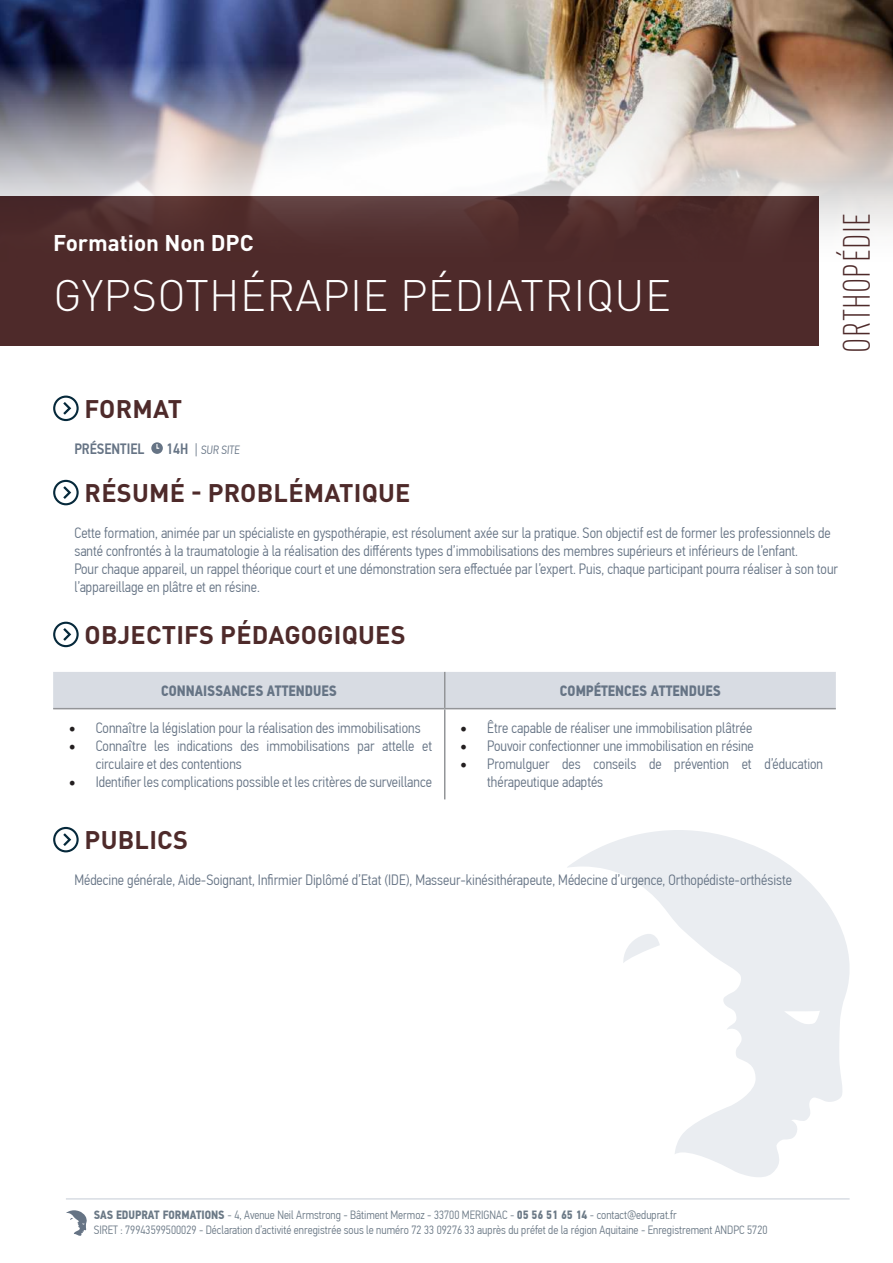
<style>
.page{position:relative;width:893px;height:1263px;background:#fff}
.page>*{position:absolute;margin:0;border:0;box-sizing:border-box;transform-origin:0 0}
.t1{font:300 43.5px "DINOT";letter-spacing:.01em;color:#fff}
.t2{font:300 condensed 37.5px "DINOT";letter-spacing:.01em;color:#4e2a2a}
.t3{font:700 25.2px "DINOT";letter-spacing:.01em;color:#4e2a2a}
.t4{font:700 22.5px "DINOT";color:#fff}
.t5{font:300 15px/18px "PF Din Text Cond Pro";color:#667485}
.t6{font:700 15px "PF Din Text Cond Pro";color:#667485}
.t7{font:500 15px "PF Din Text Cond Pro";color:#667485}
.t8{font:300 12px/14.4px "PF Din Text Cond Pro";color:#6b7986}
.t9{font:300 12px "PF Din Text Cond Pro";color:#667485}
.s1{font-weight:500;font-size:15px}
.s2{font-size:15px}
.s3{font-family:"Minion Pro";font-weight:400;font-size:18px;color:#231f20}
.s4{font-weight:700}
</style>
<div class="page">
<hr style="left:66px;top:1198px;width:784px;height:1px;background:#d8dce3">
<svg style="left:66px;top:1210px;width:21px;height:26px"></svg>
<svg style="left:567px;top:830px;width:283px;height:347px"></svg>
<div style="left:0;top:196px;width:819px;height:149px;background:#4e2a2a"></div>
<img style="left:0;top:0;width:893px;height:231px">
<svg style="left:53px;top:396px;width:26px;height:25px"></svg>
<div style="left:151px;top:442px;width:12px;height:12px;background:#667485;border-radius:50%"></div>
<svg style="left:156px;top:444px;width:4px;height:5px"></svg>
<svg style="left:53px;top:480px;width:26px;height:25px"></svg>
<svg style="left:53px;top:622px;width:26px;height:25px"></svg>
<svg style="left:53px;top:827px;width:26px;height:25px"></svg>
<div style="left:53px;top:672px;width:783px;height:36px;background:#d8dce3"></div>
<hr style="left:444px;top:672px;width:1px;height:36px;background:#939598">
<hr style="left:53px;top:708px;width:392px;height:1px;background:#939598">
<hr style="left:445px;top:708px;width:391px;height:1px;background:#939598">
<hr style="left:444px;top:709px;width:1px;height:90px;background:#939598">
<h3 class="t4" style="left:53px;top:228px;width:202px">Formation Non DPC</h3>
<h1 class="t1" style="left:53px;top:269px;width:619px">GYPSOTHÉRAPIE PÉDIATRIQUE</h1>
<h2 class="t2" style="left:835px;top:353px;width:141px;rotate:-90deg">ORTHOPÉDIE</h2>
<h3 class="t3" style="left:85px;top:392px;width:99px">FORMAT</h3>
<p class="t7" style="left:74px;top:440px;width:72px">PRÉSENTIEL</p>
<p class="t9" style="left:166px;top:443px;width:76px"><span class="s1">14H</span> <span class="s2">|</span> SUR SITE</p>
<h3 class="t3" style="left:85px;top:477px;width:327px">RÉSUMÉ - PROBLÉMATIQUE</h3>
<p class="t5" style="left:74px;top:524px;width:765px">Cette formation, animée par un spécialiste en gyspothérapie, est résolument axée sur la pratique. Son objectif est de former les professionnels de santé confrontés à la traumatologie à la réalisation des différents types d’immobilisations des membres supérieurs et inférieurs de l’enfant.<br>Pour chaque appareil, un rappel théorique court et une démonstration sera effectuée par l’expert. Puis, chaque participant pourra réaliser à son tour l’appareillage en plâtre et en résine.</p>
<h3 class="t3" style="left:85px;top:618px;width:322px">OBJECTIFS PÉDAGOGIQUES</h3>
<p class="t6" style="left:161px;top:682px;width:177px">CONNAISSANCES ATTENDUES</p>
<p class="t6" style="left:560px;top:682px;width:162px">COMPÉTENCES ATTENDUES</p>
<p class="t5" style="left:69px;top:719px;width:353px"><span class="s3">•</span> Connaître la législation pour la réalisation des immobilisations</p>
<p class="t5" style="left:96px;top:737px;width:338px;text-indent:-27px"><span class="s3">•</span> Connaître les indications des immobilisations par attelle et circulaire et des contentions</p>
<p class="t5" style="left:69px;top:773px;width:365px"><span class="s3">•</span> Identifier les complications possible et les critères de surveillance</p>
<p class="t5" style="left:460px;top:719px;width:294px"><span class="s3">•</span> Être capable de réaliser une immobilisation plâtrée</p>
<p class="t5" style="left:460px;top:737px;width:295px"><span class="s3">•</span> Pouvoir confectionner une immobilisation en résine</p>
<p class="t5" style="left:487px;top:755px;width:337px;text-indent:-27px"><span class="s3">•</span> Promulguer des conseils de prévention et d’éducation thérapeutique adaptés</p>
<h3 class="t3" style="left:85px;top:824px;width:105px">PUBLICS</h3>
<p class="t5" style="left:74px;top:871px;width:719px">Médecine générale, Aide-Soignant, Infirmier Diplômé d’Etat (IDE), Masseur-kinésithérapeute, Médecine d’urgence, Orthopédiste-orthésiste</p>
<p class="t8" style="left:94px;top:1208px;width:675px"><span class="s4">SAS EDUPRAT FORMATIONS</span> - 4, Avenue Neil Armstrong - Bâtiment Mermoz - 33700 MERIGNAC - <span class="s4">05 56 51 65 14</span> - contact@eduprat.fr<br>SIRET : 79943599500029 - Déclaration d’activité enregistrée sous le numéro 72 33 09276 33 auprès du préfet de la région Aquitaine - Enregistrement ANDPC 5720</p>
</div>
